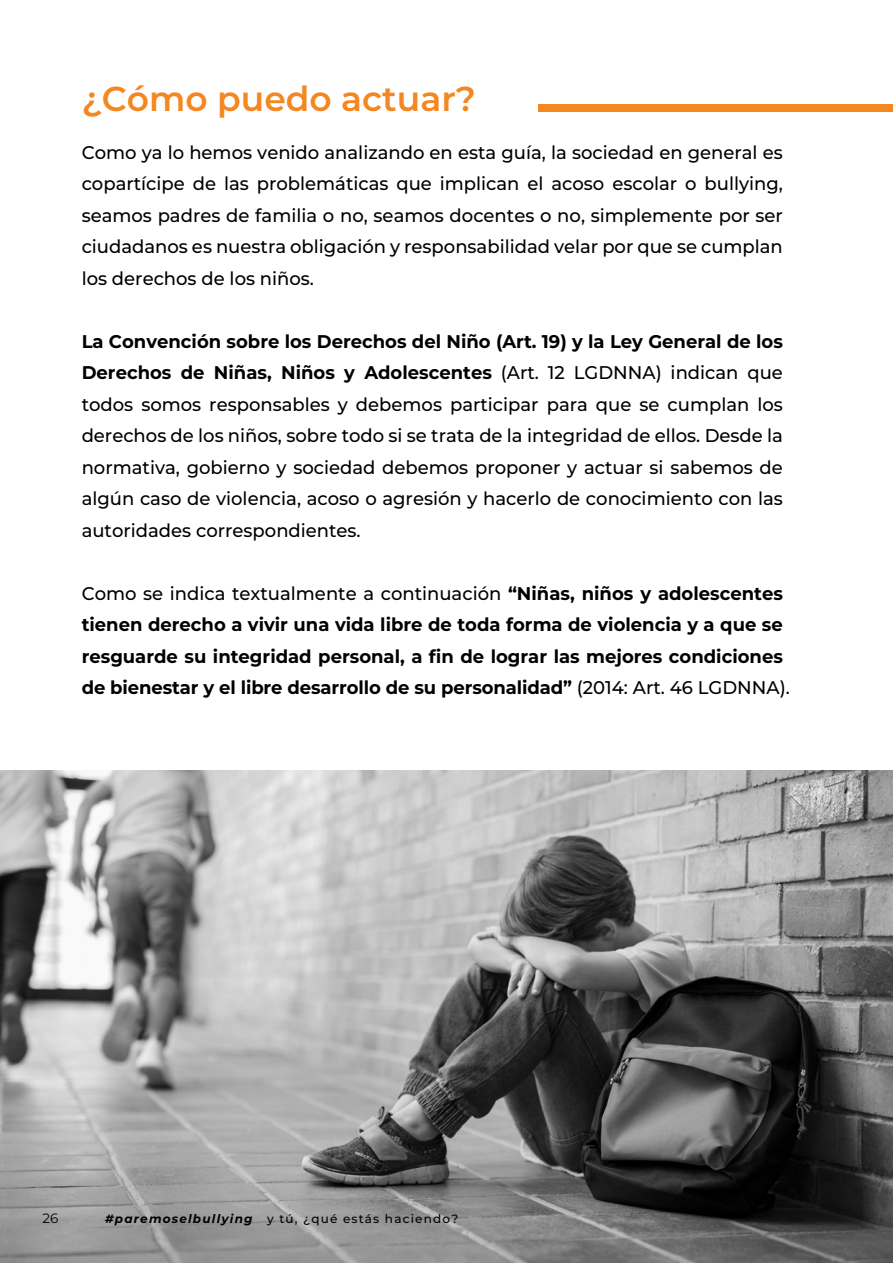
<style>
.page{position:relative;width:893px;height:1263px;background:#fff}
.page>*{position:absolute;margin:0;border:0;box-sizing:border-box;transform-origin:0 0}
.t1{font:600 34.5px "Montserrat";color:#f58721}
.t2{font:500 18.3px/31.5px "Montserrat";color:#000;text-align:justify}
.t3{font:700 18.3px/31.5px "Montserrat";color:#000}
.t4{font:13.5px "Montserrat";color:#000}
.t5{font:500 12px "Montserrat";letter-spacing:.1em;color:#000}
.s1{font-weight:700}
.s2{font-weight:500}
.s3{font-weight:700;font-style:italic}
</style>
<div class="page">
<img style="left:0;top:771px;width:893px;height:492px">
<div style="left:539px;top:104px;width:354px;height:7px;background:#f58721"></div>
<h1 class="t1" style="left:82px;top:76px;width:396px">¿Cómo puedo actuar?</h1>
<p class="t2" style="left:82px;top:136px;width:703px">Como ya lo hemos venido analizando en esta guía, la sociedad en general es copartícipe de las problemáticas que implican el acoso escolar o bullying, seamos padres de familia o no, seamos docentes o no, simplemente por ser ciudadanos es nuestra obligación y responsabilidad velar por que se cumplan los derechos de los niños.</p>
<p class="t2" style="left:82px;top:325px;width:703px"><span class="s1">La Convención sobre los Derechos del Niño (Art. 19) y la Ley General de los Derechos de Niñas, Niños y Adolescentes</span> (Art. 12 LGDNNA) indican que todos somos responsables y debemos participar para que se cumplan los derechos de los niños, sobre todo si se trata de la integridad de ellos. Desde la normativa, gobierno y sociedad debemos proponer y actuar si sabemos de algún caso de violencia, acoso o agresión y hacerlo de conocimiento con las autoridades correspondientes.</p>
<p class="t3" style="left:82px;top:577px;width:710px"><span class="s2">Como se indica textualmente a continuación</span> “Niñas, niños y adolescentes tienen derecho a vivir una vida libre de toda forma de violencia y a que se resguarde su integridad personal, a fin de lograr las mejores condiciones de bienestar y el libre desarrollo de su personalidad” <span class="s2">(2014: Art. 46 LGDNNA).</span></p>
<p class="t4" style="left:43px;top:1209px;width:17px">26</p>
<p class="t5" style="left:105px;top:1211px;width:355px"><span class="s3">#paremoselbullying</span> y tú, ¿qué estás haciendo?</p>
</div>
